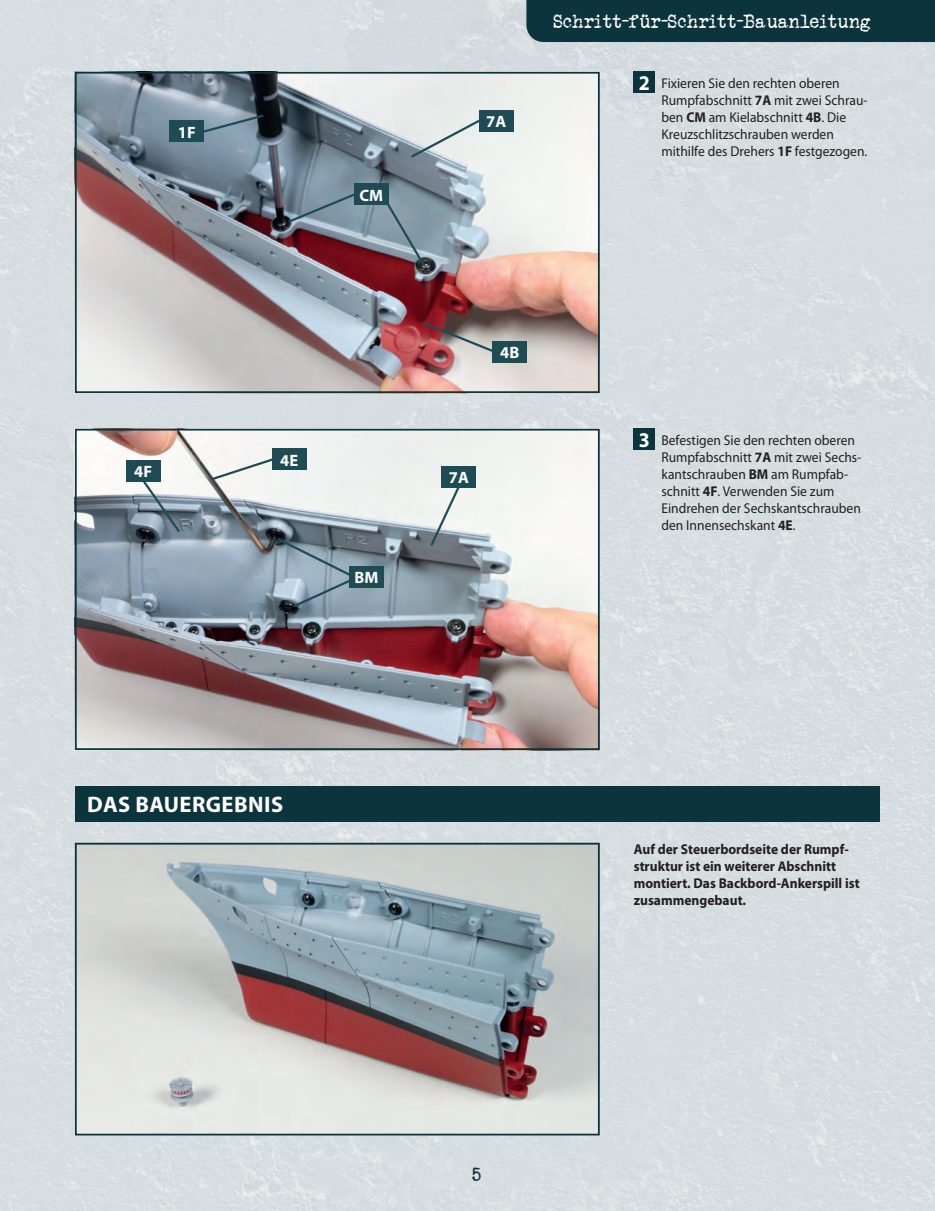
<style>
.page{position:relative;width:935px;height:1211px;background:#fff}
.page>*{position:absolute;margin:0;border:0;box-sizing:border-box;transform-origin:0 0}
.t1{font:700 22.5px "Myriad Pro";letter-spacing:.02em;color:#fff}
.t2{font:700 21px "Myriad Pro";color:#fff;scale:.95 1}
.t3{font:19.5px "Veteran Typewriter";letter-spacing:.02em;color:#fff}
.t4{font:19.5px "Veteran Typewriter";color:#0c343c}
.t5{font:700 16.5px "Myriad Pro";letter-spacing:.01em;color:#fff}
.t6{font:14.25px/17.1px "Myriad Pro";color:#231f20;scale:.95 1}
.t7{font:700 14.25px/17.1px "Myriad Pro";color:#231f20;scale:.95 1}
.s1{font-weight:700}
</style>
<div class="page">
<div style="left:0;top:0;width:934px;height:1210px;background:#d6dee1"></div>
<img style="left:78px;top:845px;width:518px;height:287px">
<div style="left:75px;top:842px;width:524px;height:293px;border:2px solid #0c343c"></div>
<img style="left:78px;top:431px;width:518px;height:316px">
<div style="left:75px;top:428px;width:524px;height:322px;border:2px solid #0c343c"></div>
<div style="left:633px;top:428px;width:22px;height:22px;background:#0c343c"></div>
<div style="left:75px;top:785px;width:803px;height:36px;background:#0c343c"></div>
<svg style="left:134px;top:469px;width:48px;height:65px"></svg>
<div style="left:126px;top:460px;width:34px;height:21px;background:#1f4b55"></div>
<div style="left:349px;top:566px;width:34px;height:21px;background:#1f4b55"></div>
<svg style="left:275px;top:536px;width:87px;height:73px"></svg>
<img style="left:78px;top:75px;width:518px;height:315px">
<div style="left:75px;top:72px;width:524px;height:321px;border:2px solid #0c343c"></div>
<div style="left:633px;top:72px;width:22px;height:21px;background:#0c343c"></div>
<svg style="left:286px;top:190px;width:75px;height:34px"></svg>
<svg style="left:381px;top:195px;width:45px;height:73px"></svg>
<div style="left:354px;top:184px;width:34px;height:21px;background:#1f4b55"></div>
<svg style="left:409px;top:116px;width:76px;height:43px"></svg>
<div style="left:479px;top:110px;width:34px;height:21px;background:#1f4b55"></div>
<svg style="left:421px;top:320px;width:87px;height:39px"></svg>
<div style="left:492px;top:341px;width:34px;height:21px;background:#1f4b55"></div>
<svg style="left:428px;top:469px;width:40px;height:78px"></svg>
<div style="left:441px;top:466px;width:34px;height:21px;background:#1f4b55"></div>
<svg style="left:183px;top:113px;width:82px;height:26px"></svg>
<div style="left:170px;top:121px;width:34px;height:21px;background:#1f4b55"></div>
<svg style="left:210px;top:454px;width:73px;height:27px"></svg>
<div style="left:272px;top:449px;width:34px;height:21px;background:#1f4b55"></div>
<div style="left:526px;top:0;width:409px;height:42px;background:#0c343c"></div>
<p class="t5" style="left:178px;top:123px;width:20px">1F</p>
<p class="t5" style="left:134px;top:462px;width:20px">4F</p>
<p class="t5" style="left:359px;top:186px;width:25px">CM</p>
<p class="t5" style="left:280px;top:451px;width:20px">4E</p>
<p class="t5" style="left:354px;top:568px;width:25px">BM</p>
<p class="t5" style="left:486px;top:112px;width:22px">7A</p>
<h3 class="t3" style="left:553px;top:10px;width:319px">Schritt-für-Schritt-Bauanleitung</h3>
<h2 class="t2" style="left:638px;top:71px;width:13px">2</h2>
<p class="t6" style="left:661px;top:75px;width:218px">Fixieren Sie den rechten oberen Rumpfabschnitt <span class="s1">7A</span> mit zwei Schrau&shy;ben <span class="s1">CM</span> am Kielabschnitt <span class="s1">4B</span>. Die Kreuzschlitzschrauben werden mithilfe des Drehers <span class="s1">1F</span> festgezogen.</p>
<p class="t5" style="left:500px;top:343px;width:21px">4B</p>
<p class="t5" style="left:448px;top:468px;width:22px">7A</p>
<h2 class="t2" style="left:638px;top:428px;width:13px">3</h2>
<p class="t6" style="left:661px;top:431px;width:212px">Befestigen Sie den rechten oberen<br>Rumpfabschnitt <span class="s1">7A</span> mit zwei Sechs&shy;kantschrauben <span class="s1">BM</span> am Rumpfab&shy;schnitt <span class="s1">4F</span>. Verwenden Sie zum<br>Eindrehen der Sechskantschrauben den Innensechskant <span class="s1">4E</span>.</p>
<h1 class="t1" style="left:87px;top:791px;width:197px">DAS BAUERGEBNIS</h1>
<p class="t7" style="left:633px;top:840px;width:239px">Auf der Steuerbordseite der Rumpf&shy;struktur ist ein weiterer Abschnitt montiert. Das Backbord-Ankerspill ist zusammengebaut.</p>
<h3 class="t4" style="left:472px;top:1162px;width:11px">5</h3>
</div>
